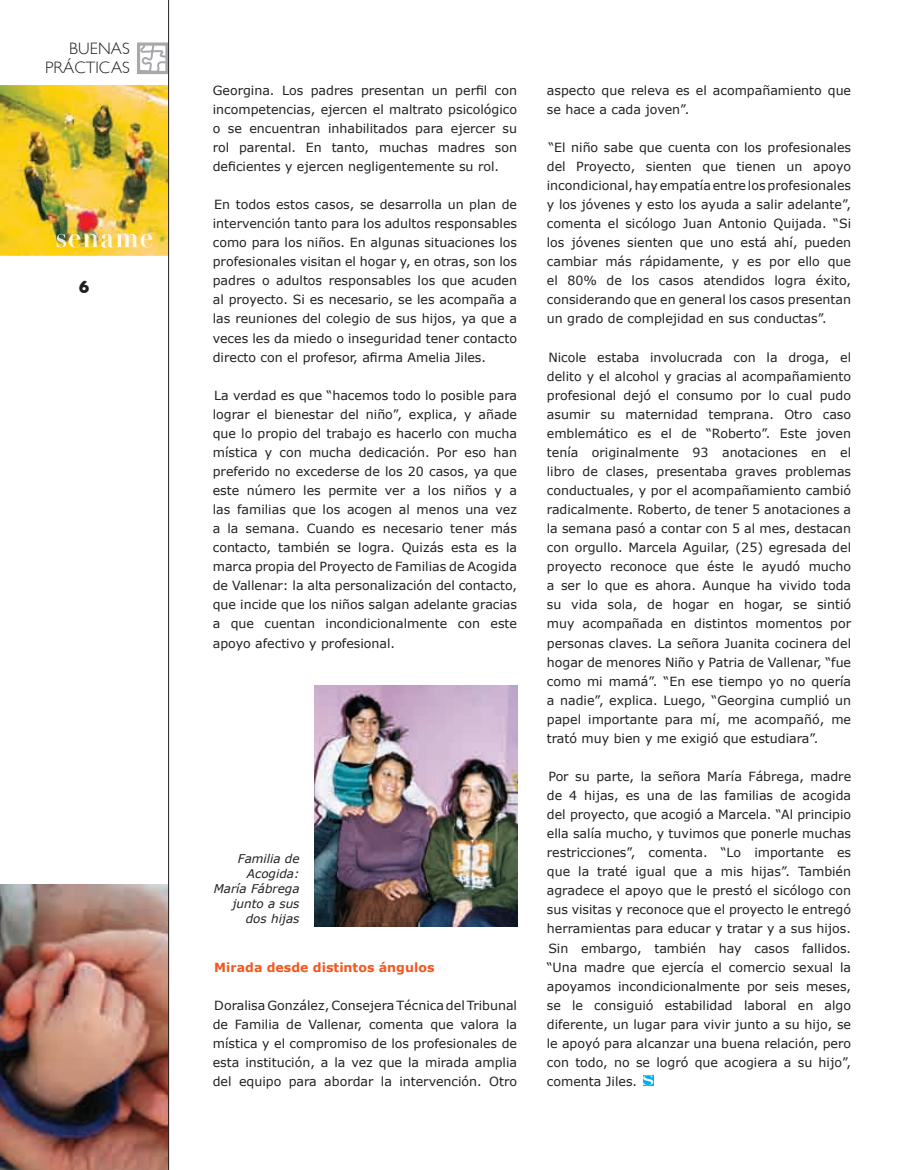
<style>
.page{position:relative;width:915px;height:1170px;background:#fff}
.page>*{position:absolute;margin:0;border:0;box-sizing:border-box;transform-origin:0 0}
.t1{font:700 18px "Gill Sans";color:#231f20}
.t2{font:300 16.5px/19.5px "Gill Sans";letter-spacing:.01em;color:#231f20;text-align:right}
.t3{font:12.6px/19px "Verdana";color:#231f20;text-align:justify}
.t4{font:700 12.6px "Verdana";color:#f15921}
.t5{font:italic 12px/15px "Verdana";color:#231f20;text-align:right}
.s1{font-family:"Didot";font-weight:700;font-size:13.5px;color:#fff}
</style>
<div class="page">
<img style="left:0;top:85px;width:168px;height:171px">
<svg style="left:137px;top:43px;width:31px;height:31px"></svg>
<img style="left:0;top:884px;width:168px;height:285px">
<hr style="left:168px;top:0;width:1px;height:1169px;background:#231f20">
<img style="left:57px;top:234px;width:95px;height:13px">
<div style="left:643px;top:1075px;width:10px;height:10px;background:#00aeef"></div>
<img style="left:314px;top:685px;width:203px;height:241px">
<h2 class="t2" style="left:45px;top:39px;width:86px">BUENAS<br>PRÁCTICAS</h2>
<h1 class="t1" style="left:79px;top:276px;width:12px">6</h1>
<p class="t3" style="left:213px;top:80px;width:306px">Georgina. Los padres presentan un perfil con incompetencias, ejercen el maltrato psicológico o se encuentran inhabilitados para ejercer su rol parental. En tanto, muchas madres son deficientes y ejercen negligentemente su rol.</p>
<p class="t3" style="left:213px;top:194px;width:306px">En todos estos casos, se desarrolla un plan de intervención tanto para los adultos responsables como para los niños. En algunas situaciones los profesionales visitan el hogar y, en otras, son los padres o adultos responsables los que acuden al proyecto. Si es necesario, se les acompaña a las reuniones del colegio de sus hijos, ya que a veces les da miedo o inseguridad tener contacto directo con el profesor, afirma Amelia Jiles.</p>
<p class="t3" style="left:213px;top:385px;width:306px">La verdad es que “hacemos todo lo posible para lograr el bienestar del niño”, explica, y añade que lo propio del trabajo es hacerlo con mucha mística y con mucha dedicación. Por eso han preferido no excederse de los 20 casos, ya que este número les permite ver a los niños y a las familias que los acogen al menos una vez a la semana. Cuando es necesario tener más contacto, también se logra. Quizás esta es la marca propia del Proyecto de Familias de Acogida de Vallenar: la alta personalización del contacto, que incide que los niños salgan adelante gracias a que cuentan incondicionalmente con este apoyo afectivo y profesional.</p>
<p class="t5" style="left:214px;top:850px;width:87px">Familia de<br>Acogida:<br>María Fábrega junto a sus dos hijas</p>
<p class="t4" style="left:214px;top:958px;width:221px">Mirada desde distintos ángulos</p>
<p class="t3" style="left:213px;top:995px;width:306px">Doralisa González, Consejera Técnica del Tribunal de Familia de Vallenar, comenta que valora la mística y el compromiso de los profesionales de esta institución, a la vez que la mirada amplia del equipo para abordar la intervención. Otro</p>
<p class="t3" style="left:546px;top:80px;width:306px">aspecto que releva es el acompañamiento que se hace a cada joven”.</p>
<p class="t3" style="left:546px;top:137px;width:306px">“El niño sabe que cuenta con los profesionales del Proyecto, sienten que tienen un apoyo incondicional, hay empatía entre los profesionales y los jóvenes y esto los ayuda a salir adelante”, comenta el sicólogo Juan Antonio Quijada. “Si los jóvenes sienten que uno está ahí, pueden cambiar más rápidamente, y es por ello que el 80% de los casos atendidos logra éxito, considerando que en general los casos presentan un grado de complejidad en sus conductas”.</p>
<p class="t3" style="left:546px;top:347px;width:306px">Nicole estaba involucrada con la droga, el delito y el alcohol y gracias al acompañamiento profesional dejó el consumo por lo cual pudo asumir su maternidad temprana. Otro caso emblemático es el de “Roberto”. Este joven tenía originalmente 93 anotaciones en el libro de clases, presentaba graves problemas conductuales, y por el acompañamiento cambió radicalmente. Roberto, de tener 5 anotaciones a la semana pasó a contar con 5 al mes, destacan con orgullo. Marcela Aguilar, (25) egresada del proyecto reconoce que éste le ayudó mucho a ser lo que es ahora. Aunque ha vivido toda su vida sola, de hogar en hogar, se sintió muy acompañada en distintos momentos por personas claves. La señora Juanita cocinera del hogar de menores Niño y Patria de Vallenar, “fue como mi mamá”. “En ese tiempo yo no quería a nadie”, explica. Luego, “Georgina cumplió un papel importante para mí, me acompañó, me trató muy bien y me exigió que estudiara”.</p>
<p class="t3" style="left:546px;top:766px;width:306px">Por su parte, la señora María Fábrega, madre de 4 hijas, es una de las familias de acogida del proyecto, que acogió a Marcela. “Al principio ella salía mucho, y tuvimos que ponerle muchas restricciones”, comenta. “Lo importante es que la traté igual que a mis hijas”. También agradece el apoyo que le prestó el sicólogo con sus visitas y reconoce que el proyecto le entregó herramientas para educar y tratar y a sus hijos.<br>Sin embargo, también hay casos fallidos. “Una madre que ejercía el comercio sexual la apoyamos incondicionalmente por seis meses, se le consiguió estabilidad laboral en algo diferente, un lugar para vivir junto a su hijo, se le apoyó para alcanzar una buena relación, pero con todo, no se logró que acogiera a su hijo”, comenta Jiles. <span class="s1">S</span></p>
</div>
